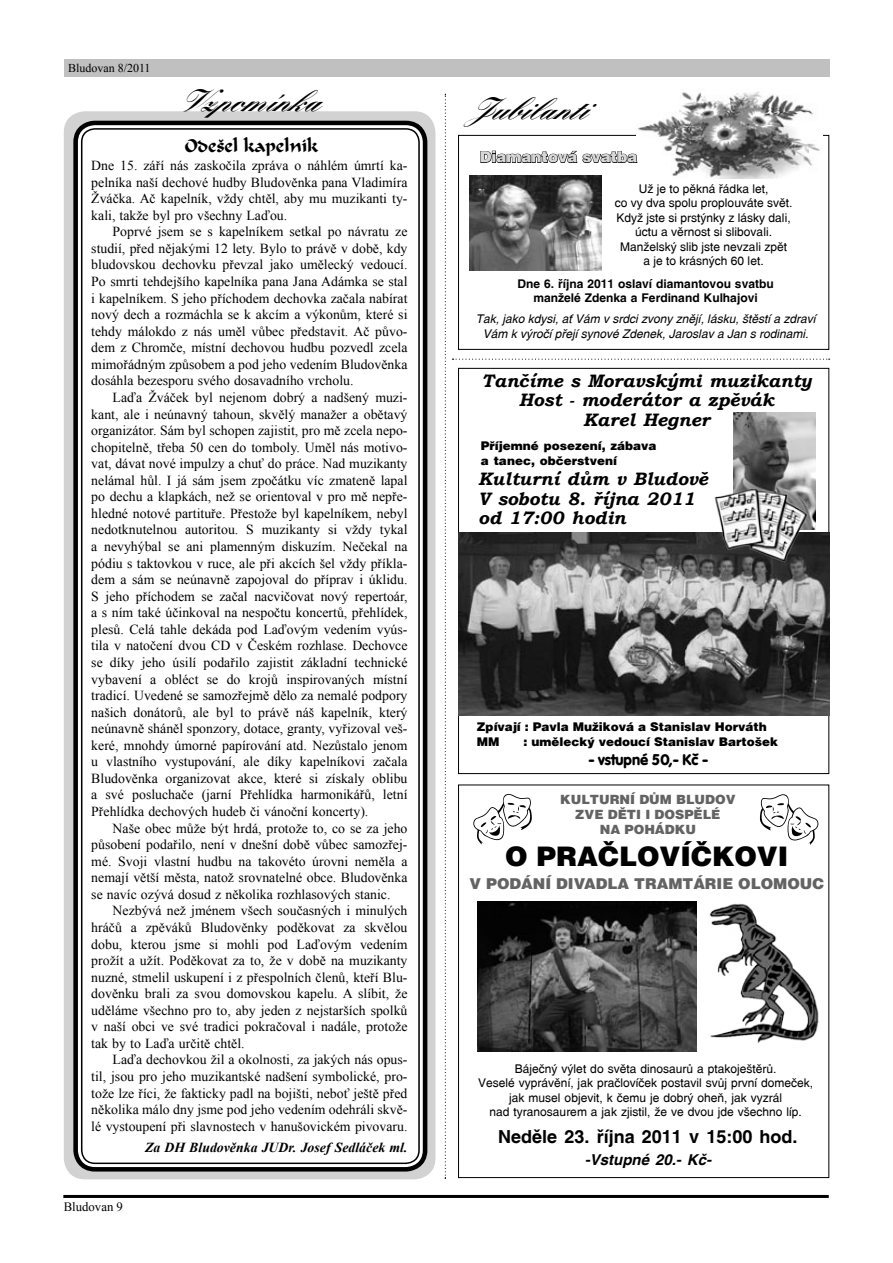
<style>
.page{position:relative;width:893px;height:1263px;background:#fff}
.page>*{position:absolute;margin:0;border:0;box-sizing:border-box;transform-origin:0 0}
.t1{font:italic 700 30px "Kastler";color:#000}
.t2{font:italic 30px "Kastler CE Bold";color:#000}
.t3{font:27px "Switzerland Black CE";color:#000}
.t4{font:italic 700 18px/19.5px "Bookman Old Style";color:#000;text-align:center}
.t5{font:18px "Switzerland CE Bold";color:#000}
.t6{font:18px "Merlin";color:#000}
.t7{font:15.15px "Vogue CE Bold";color:#000}
.t8{font:15px "Switzerland Black CE";color:#636363}
.t9{font:15px "Switzerland Black CE";color:#d6d6d6}
.t10{font:italic 15px "Switzerland CE Bold";color:#000}
.t11{font:13.8px/16.5px "Times New Roman";color:#000;text-align:justify}
.t12{font:italic 700 13.8px "Times New Roman";color:#000}
.t13{font:12.75px/15.3px "Switzerland Black CE";color:#636363;text-align:center}
.t14{font:12.75px "Times New Roman";color:#000}
.t15{font:12px/14.4px "Switzerland CE";color:#000;text-align:center}
.t16{font:12px/14.4px "Switzerland Black CE";color:#000}
.t17{font:12px/14.4px "Switzerland CE Italic";color:#000;text-align:center}
.t18{font:12px/14.4px "Switzerland CE Bold";color:#000;text-align:center}
.t19{font:12px "Times New Roman";color:#000}
</style>
<div class="page">
<div style="left:458px;top:135px;width:371px;height:215px;border:1px solid #000"></div>
<hr style="left:63px;top:1195px;width:766px;height:3px;background:#000">
<div style="left:64px;top:60px;width:765px;height:17px;background:#c0c0c0"></div>
<svg style="left:64px;top:111px;width:371px;height:1068px;background:#c9c9c9"></svg>
<svg style="left:71px;top:118px;width:359px;height:1051px"></svg>
<svg style="left:80px;top:127px;width:341px;height:1036px"></svg>
<img style="left:636px;top:91px;width:187px;height:88px">
<svg style="left:480px;top:151px;width:158px;height:17px"></svg>
<img style="left:470px;top:175px;width:131px;height:96px">
<img style="left:733px;top:413px;width:82px;height:117px">
<img style="left:458px;top:533px;width:371px;height:182px">
<img style="left:711px;top:488px;width:97px;height:76px">
<svg style="left:445px;top:95px;width:1px;height:1084px"></svg>
<div style="left:458px;top:785px;width:371px;height:393px;border:1px solid #000"></div>
<img style="left:478px;top:901px;width:212px;height:151px">
<img style="left:690px;top:901px;width:129px;height:151px">
<svg style="left:453px;top:359px;width:377px;height:1px"></svg>
<p class="t19" style="left:68px;top:60px;width:84px">Bludovan 8/2011</p>
<h1 class="t1" style="left:180px;top:83px;width:155px">Vzpom ín ka</h1>
<h3 class="t6" style="left:184px;top:134px;width:135px">Odešel kapelník</h3>
<p class="t11" style="left:91px;top:157px;width:318px">Dne 15. září nás zaskočila zpráva o náhlém úmrtí ka&shy;pelníka naší dechové hudby Bludověnka pana Vladimíra Žváčka. Ač kapelník, vždy chtěl, aby mu muzikanti ty&shy;kali, takže byl pro všechny Laďou.</p>
<p class="t11" style="left:91px;top:223px;width:318px;text-indent:21px">Poprvé jsem se s kapelníkem setkal po návratu ze studií, před nějakými 12 lety. Bylo to právě v době, kdy bludovskou dechovku převzal jako umělecký vedoucí.<br>Po smrti tehdejšího kapelníka pana Jana Adámka se stal i kapelníkem. S jeho příchodem dechovka začala nabírat nový dech a rozmáchla se k akcím a výkonům, které si tehdy málokdo z nás uměl vůbec představit. Ač půvo&shy;dem z Chromče, místní dechovou hudbu pozvedl zcela mimořádným způsobem a pod jeho vedením Bludověnka dosáhla bezesporu svého dosavadního vrcholu.</p>
<p class="t11" style="left:91px;top:389px;width:318px;text-indent:21px">Laďa Žváček byl nejenom dobrý a nadšený muzi&shy;kant, ale i neúnavný tahoun, skvělý manažer a obětavý organizátor. Sám byl schopen zajistit, pro mě zcela nepo&shy;chopitelně, třeba 50 cen do tomboly. Uměl nás motivo&shy;vat, dávat nové impulzy a chuť do práce. Nad muzikanty nelámal hůl. I já sám jsem zpočátku víc zmateně lapal po dechu a klapkách, než se orientoval v pro mě nepře&shy;hledné notové partituře. Přestože byl kapelníkem, nebyl nedotknutelnou autoritou. S muzikanty si vždy tykal a nevyhýbal se ani plamenným diskuzím. Nečekal na pódiu s taktovkou v ruce, ale při akcích šel vždy příkla&shy;dem a sám se neúnavně zapojoval do příprav i úklidu.<br>S jeho příchodem se začal nacvičovat nový repertoár, a s ním také účinkoval na nespočtu koncertů, přehlídek, plesů. Celá tahle dekáda pod Laďovým vedením vyús&shy;tila v natočení dvou CD v Českém rozhlase. Dechovce se díky jeho úsilí podařilo zajistit základní technické vybavení a obléct se do krojů inspirovaných místní tradicí. Uvedené se samozřejmě dělo za nemalé podpory našich donátorů, ale byl to právě náš kapelník, který neúnavně sháněl sponzory, dotace, granty, vyřizoval veš&shy;keré, mnohdy úmorné papírování atd. Nezůstalo jenom u vlastního vystupování, ale díky kapelníkovi začala Bludověnka organizovat akce, které si získaly oblibu a své posluchače (jarní Přehlídka harmonikářů, letní Přehlídka dechových hudeb či vánoční koncerty).</p>
<p class="t11" style="left:91px;top:819px;width:318px;text-indent:21px">Naše obec může být hrdá, protože to, co se za jeho působení podařilo, není v dnešní době vůbec samozřej&shy;mé. Svoji vlastní hudbu na takovéto úrovni neměla a nemají větší města, natož srovnatelné obce. Bludověnka se navíc ozývá dosud z několika rozhlasových stanic.</p>
<p class="t11" style="left:91px;top:902px;width:318px;text-indent:21px">Nezbývá než jménem všech současných i minulých hráčů a zpěváků Bludověnky poděkovat za skvělou dobu, kterou jsme si mohli pod Laďovým vedením prožít a užít. Poděkovat za to, že v době na muzikanty nuzné, stmelil uskupení i z přespolních členů, kteří Blu&shy;dověnku brali za svou domovskou kapelu. A slíbit, že uděláme všechno pro to, aby jeden z nejstarších spolků v naší obci ve své tradici pokračoval i nadále, protože tak by to Laďa určitě chtěl.</p>
<p class="t11" style="left:91px;top:1051px;width:318px;text-indent:21px">Laďa dechovkou žil a okolnosti, za jakých nás opus&shy;til, jsou pro jeho muzikantské nadšení symbolické, pro&shy;tože lze říci, že fakticky padl na bojišti, neboť ještě před několika málo dny jsme pod jeho vedením odehráli skvě&shy;lé vystoupení při slavnostech v hanušovickém pivovaru.</p>
<p class="t12" style="left:145px;top:1137px;width:264px">Za DH Bludověnka JUDr. Josef Sedláček ml.</p>
<p class="t14" style="left:64px;top:1198px;width:61px">Bludovan 9</p>
<h1 class="t2" style="left:466px;top:91px;width:136px">Jubilan ti</h1>
<p class="t9" style="left:480px;top:148px;width:159px">Diamantová svatba</p>
<p class="t15" style="left:615px;top:181px;width:179px">Už je to pěkná řádka let,<br>co vy dva spolu proplouváte svět.<br>Když jste si prstýnky z lásky dali, úctu a věrnost si slibovali.<br>Manželský slib jste nevzali zpět<br>a je to krásných 60 let.</p>
<p class="t18" style="left:518px;top:276px;width:258px">Dne 6. října 2011 oslaví diamantovou svatbu manželé Zdenka a Ferdinand Kulhajovi</p>
<p class="t17" style="left:476px;top:312px;width:341px">Tak, jako kdysi, ať Vám v srdci zvony znějí, lásku, štěstí a zdraví<br>Vám k výročí přejí synové Zdenek, Jaroslav a Jan s rodinami.</p>
<h3 class="t4" style="left:482px;top:371px;width:331px">Tančíme s Moravskými muzikanty<br>Host - moderátor a zpěvák<br>Karel Hegner</h3>
<p class="t16" style="left:481px;top:439px;width:177px">Příjemné posezení, zábava a tanec, občerstvení</p>
<h3 class="t4" style="left:478px;top:469px;width:231px;text-align:left">Kulturní dům v Bludově<br>V sobotu 8. října 2011 od 17:00 hodin</h3>
<p class="t16" style="left:477px;top:720px;width:291px">Zpívají : Pavla Mužiková a Stanislav Horváth<br>MM</p>
<p class="t16" style="left:523px;top:734px;width:256px">: umělecký vedoucí Stanislav Bartošek</p>
<p class="t7" style="left:588px;top:750px;width:121px">- vstupné 50,- Kč -</p>
<p class="t13" style="left:560px;top:792px;width:177px">KULTURNÍ DŮM BLUDOV<br>ZVE DĚTI I DOSPĚLÉ<br>NA POHÁDKU</p>
<h2 class="t3" style="left:505px;top:840px;width:285px">O PRAČLOVÍČKOVI</h2>
<p class="t8" style="left:470px;top:875px;width:356px">V PODÁNÍ DIVADLA TRAMTÁRIE OLOMOUC</p>
<p class="t15" style="left:478px;top:1061px;width:336px">Báječný výlet do světa dinosaurů a ptakoještěrů.<br>Veselé vyprávění, jak pračlovíček postavil svůj první domeček, jak musel objevit, k čemu je dobrý oheň, jak vyzrál<br>nad tyranosaurem a jak zjistil, že ve dvou jde všechno líp.</p>
<h3 class="t5" style="left:498px;top:1126px;width:301px">Neděle 23. října 2011 v 15:00 hod.</h3>
<p class="t10" style="left:585px;top:1151px;width:128px">-Vstupné 20.- Kč-</p>
</div>
